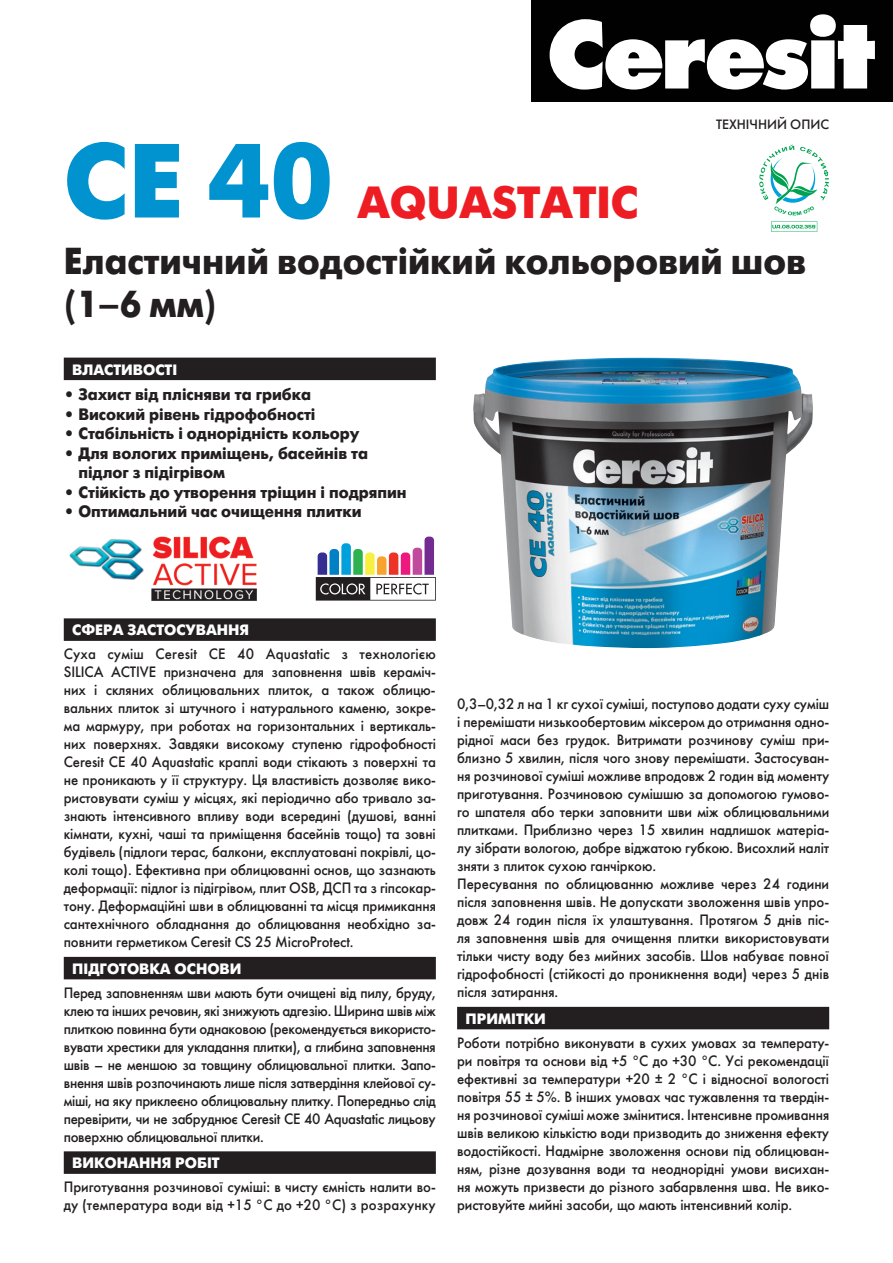
<style>
.page{position:relative;width:893px;height:1263px;background:#fff}
.page>*{position:absolute;margin:0;border:0;box-sizing:border-box;transform-origin:0 0}
.t1{font:700 105px "Futura Futuris";color:#0093d0}
.t2{font:700 45px "Futura Futuris";color:#ee1d23}
.t3{font:700 37.5px/43.5px "Futura Futuris";color:#231f20;scale:.95 1}
.t4{font:700 16.5px/19.5px "Futura Futuris";color:#231f20;scale:.95 1}
.t5{font:15px/18px "Futura Futuris";letter-spacing:-.005em;color:#231f20;text-align:justify;scale:.95 1}
.t6{font:700 15px "Futura Futuris";color:#fff}
.t7{font:13.5px "Futura Futuris";color:#231f20}
</style>
<div class="page">
<div style="left:64px;top:358px;width:372px;height:22px;background:#231f20"></div>
<div style="left:64px;top:618px;width:372px;height:23px;background:#231f20"></div>
<div style="left:64px;top:957px;width:372px;height:22px;background:#231f20"></div>
<div style="left:64px;top:1151px;width:372px;height:23px;background:#231f20"></div>
<img style="left:69px;top:536px;width:188px;height:65px">
<svg style="left:316px;top:537px;width:120px;height:64px"></svg>
<div style="left:457px;top:1007px;width:372px;height:22px;background:#231f20"></div>
<img style="left:473px;top:358px;width:340px;height:290px">
<svg style="left:759px;top:145px;width:70px;height:70px"></svg>
<svg style="left:771px;top:221px;width:46px;height:11px"></svg>
<div style="left:531px;top:0;width:362px;height:101px;background:#010101"></div>
<svg style="left:550px;top:14px;width:325px;height:76px"></svg>
<p class="t7" style="left:716px;top:116px;width:115px">ТЕХНІЧНИЙ ОПИС</p>
<h1 class="t1" style="left:64px;top:119px;width:271px">CE 40</h1>
<h2 class="t2" style="left:357px;top:175px;width:282px">AQUASTATIC</h2>
<h3 class="t3" style="left:64px;top:240px;width:783px">Еластичний водостійкий кольоровий шов (1–6 мм)</h3>
<p class="t6" style="left:72px;top:360px;width:106px">ВЛАСТИВОСТІ</p>
<p class="t4" style="left:64px;top:385px;width:262px">• Захист від плісняви та грибка</p>
<p class="t4" style="left:64px;top:404px;width:266px">• Високий рівень гідрофобності</p>
<p class="t4" style="left:64px;top:424px;width:313px">• Стабільність і однорідність кольору</p>
<p class="t4" style="left:78px;top:443px;width:306px;text-indent:-15px">• Для вологих приміщень, басейнів та підлог з підігрівом</p>
<p class="t4" style="left:64px;top:482px;width:362px">• Стійкість до утворення тріщин і подряпин</p>
<p class="t4" style="left:64px;top:502px;width:315px">• Оптимальний час очищення плитки</p>
<p class="t6" style="left:72px;top:621px;width:178px">СФЕРА ЗАСТОСУВАННЯ</p>
<p class="t5" style="left:64px;top:645px;width:393px">Суха суміш Ceresit CE 40 Aquastatic з технологією SILICA ACTIVE призначена для заповнення швів кераміч&shy;них і скляних облицювальних плиток, а також облицю&shy;вальних плиток зі штучного і натурального каменю, зокре&shy;ма мармуру, при роботах на горизонтальних і вертикаль&shy;них поверхнях. Завдяки високому ступеню гідрофобності Ceresit CE 40 Aquastatic краплі води стікають з поверхні та не проникають у її структуру. Ця властивість дозволяє вико&shy;ристовувати суміш у місцях, які періодично або тривало за&shy;знають інтенсивного впливу води всередині (душові, ванні кімнати, кухні, чаші та приміщення басейнів тощо) та зовні будівель (підлоги терас, балкони, експлуатовані покрівлі, цо&shy;колі тощо). Ефективна при облицюванні основ, що зазнають деформації: підлог із підігрівом, плит OSB, ДСП та з гіпсокар&shy;тону. Деформаційні шви в облицюванні та місця примикання сантехнічного обладнання до облицювання необхідно за&shy;повнити герметиком Ceresit CS 25 MicroProtect.</p>
<p class="t6" style="left:72px;top:960px;width:171px">ПІДГОТОВКА ОСНОВИ</p>
<p class="t5" style="left:64px;top:984px;width:393px">Перед заповненням шви мають бути очищені від пилу, бруду, клею та інших речовин, які знижують адгезію. Ширина швів між плиткою повинна бути однаковою (рекомендується використо&shy;вувати хрестики для укладання плитки), а глибина заповнення швів – не меншою за товщину облицювальної плитки. Запо&shy;внення швів розпочинають лише після затвердіння клейової су&shy;міші, на яку приклеєно облицювальну плитку. Попередньо слід перевірити, чи не забруднює Ceresit CE 40 Aquastatic лицьову поверхню облицювальної плитки.</p>
<p class="t6" style="left:72px;top:1154px;width:149px">ВИКОНАННЯ РОБІТ</p>
<p class="t5" style="left:64px;top:1178px;width:393px">Приготування розчинової суміші: в чисту ємність налити во&shy;ду (температура води від +15 °С до +20 °С) з розрахунку</p>
<p class="t5" style="left:457px;top:695px;width:393px;text-align:left">0,3–0,32 л на 1 кг сухої суміші, поступово додати суху суміш і перемішати низькообертовим міксером до отримання одно&shy;рідної маси без грудок. Витримати розчинову суміш при&shy;близно 5 хвилин, після чого знову перемішати. Застосуван&shy;ня розчинової суміші можливе впродовж 2 годин від моменту приготування. Розчиновою сумішшю за допомогою гумово&shy;го шпателя або терки заповнити шви між облицювальними плитками. Приблизно через 15 хвилин надлишок матеріа&shy;лу зібрати вологою, добре віджатою губкою. Висохлий наліт зняти з плиток сухою ганчіркою.<br>Пересування по облицюванню можливе через 24 години після заповнення швів. Не допускати зволоження швів упро&shy;довж 24 годин після їх улаштування. Протягом 5 днів піс&shy;ля заповнення швів для очищення плитки використовувати тільки чисту воду без мийних засобів. Шов набуває повної гідрофобності (стійкості до проникнення води) через 5 днів після затирання.</p>
<p class="t6" style="left:466px;top:1010px;width:82px">ПРИМІТКИ</p>
<p class="t5" style="left:457px;top:1034px;width:393px">Роботи потрібно виконувати в сухих умовах за температу&shy;ри повітря та основи від +5 °С до +30 °С. Усі рекомендації ефективні за температури +20 ± 2 °С і відносної вологості повітря 55 ± 5%. В інших умовах час тужавлення та твердін&shy;ня розчинової суміші може змінитися. Інтенсивне промивання швів великою кількістю води призводить до зниження ефекту водостійкості. Надмірне зволоження основи під облицюван&shy;ням, різне дозування води та неоднорідні умови висихан&shy;ня можуть призвести до різного забарвлення шва. Не вико&shy;ристовуйте мийні засоби, що мають інтенсивний колір.</p>
</div>
